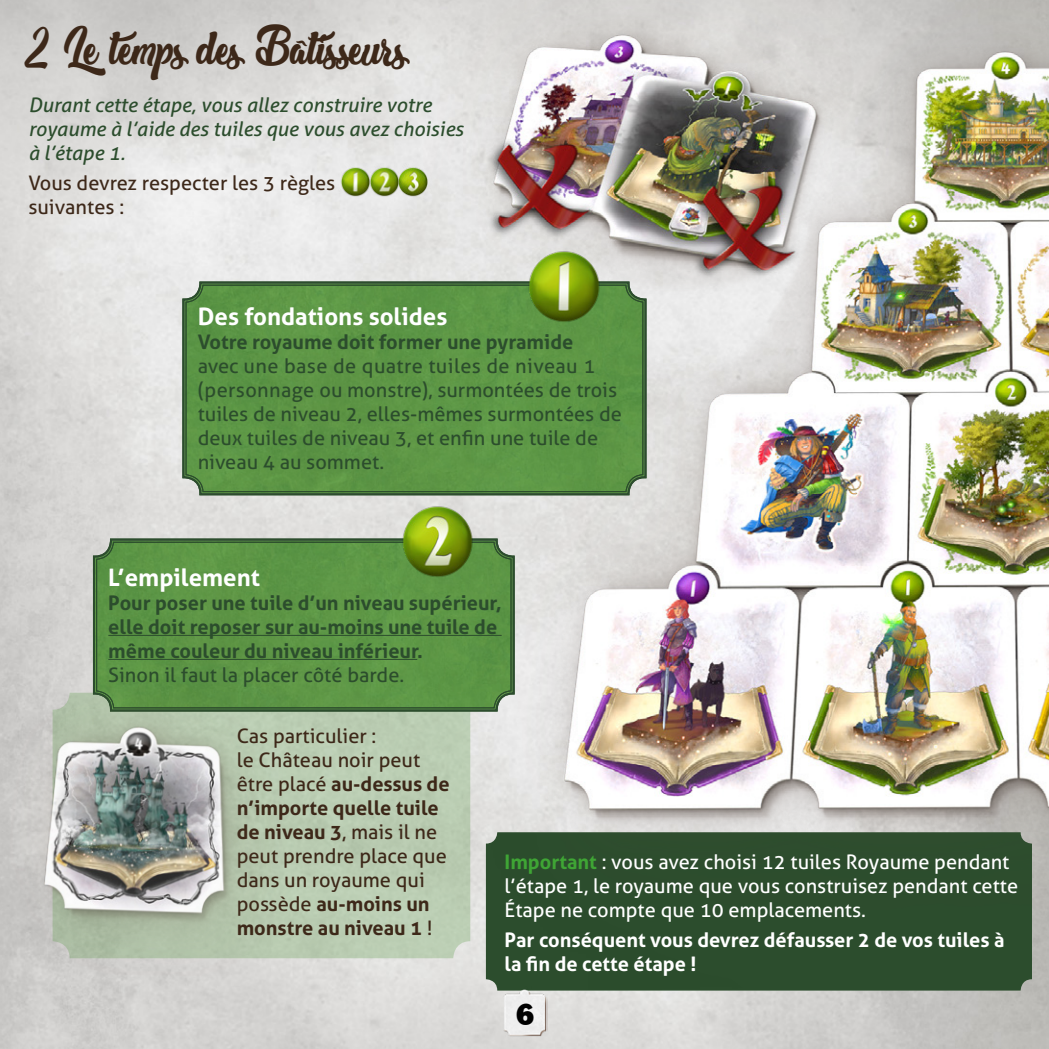
<style>
.page{position:relative;width:1049px;height:1049px;background:#fff}
.page>*{position:absolute;margin:0;border:0;box-sizing:border-box;transform-origin:0 0}
.t1{font:48px "The West Gate";color:#3d2819}
.t2{font:700 24px "Aller";color:#fff}
.t3{font:24px "CARERRA Jones";color:#000}
.t4{font:20px/24px "Aller";color:#3d2819}
.t5{font:20px/24px "Aller";color:#2c4d2d}
.t6{font:700 20px/24px "Aller";color:#2c4d2d}
.t7{font:20px/24px "Aller";color:#fff}
.t8{font:italic 20px/24px "Aller";color:#2c4d2d}
.t9{font:700 20px/24px "Aller";color:#fff}
.s1{font-weight:700}
.s2{font-weight:700;color:#3fa535}
</style>
<div class="page">
<img style="left:0;top:0;width:1049px;height:1049px">
<img style="left:347px;top:0;width:702px;height:989px">
<div style="left:53px;top:693px;width:417px;height:265px;background:#bacdb2;border-radius:17px"></div>
<svg style="left:181px;top:280px;width:466px;height:216px;background:#5d9447"></svg>
<div style="left:186px;top:285px;width:457px;height:207px;border:1px solid #2c4d2d;border-radius:17px"></div>
<svg style="left:92px;top:537px;width:424px;height:175px;background:#60954a"></svg>
<div style="left:96px;top:542px;width:415px;height:166px;border:1px solid #2c4d2d;border-radius:17px"></div>
<img style="left:519px;top:240px;width:90px;height:91px">
<img style="left:392px;top:495px;width:91px;height:91px">
<img style="left:0;top:674px;width:285px;height:304px">
<img style="left:337px;top:163px;width:29px;height:36px">
<img style="left:366px;top:163px;width:29px;height:36px">
<img style="left:395px;top:163px;width:36px;height:36px">
<img style="left:502px;top:986px;width:45px;height:51px">
<h1 class="t1" style="left:28px;top:17px;width:378px">2 Le temps des Bâtisseurs</h1>
<p class="t8" style="left:28px;top:93px;width:437px">Durant cette étape, vous allez construire votre royaume à l’aide des tuiles que vous avez choisies à l’étape 1.</p>
<p class="t4" style="left:28px;top:171px;width:308px">Vous devrez respecter les 3 règles suivantes :</p>
<p class="t2" style="left:198px;top:302px;width:251px">Des fondations solides</p>
<p class="t6" style="left:198px;top:330px;width:377px">Votre royaume doit former une pyramide</p>
<p class="t5" style="left:198px;top:354px;width:426px">avec une base de quatre tuiles de niveau 1 (personnage ou monstre), surmontées de trois tuiles de niveau 2, elles-mêmes surmontées de deux tuiles de niveau 3, et enfin une tuile de niveau 4 au sommet.</p>
<p class="t2" style="left:108px;top:562px;width:153px">L’empilement</p>
<p class="t6" style="left:108px;top:591px;width:395px">Pour poser une tuile d’un niveau supérieur, elle doit reposer sur au-moins une tuile de même couleur du niveau inférieur.</p>
<p class="t5" style="left:108px;top:663px;width:297px">Sinon il faut la placer côté barde.</p>
<p class="t4" style="left:237px;top:723px;width:214px">Cas particulier :<br>le Château noir peut être placé <span class="s1">au-dessus de n’importe quelle tuile de niveau 3</span>, mais il ne peut prendre place que dans un royaume qui possède <span class="s1">au-moins un monstre au niveau 1</span> !</p>
<p class="t7" style="left:505px;top:850px;width:515px"><span class="s2">Important</span> : vous avez choisi 12 tuiles Royaume pendant l’étape 1, le royaume que vous construisez pendant cette<br>Étape ne compte que 10 emplacements.</p>
<p class="t9" style="left:505px;top:927px;width:501px">Par conséquent vous devrez défausser 2 de vos tuiles à la fin de cette étape !</p>
<p class="t3" style="left:517px;top:996px;width:20px">6</p>
</div>
